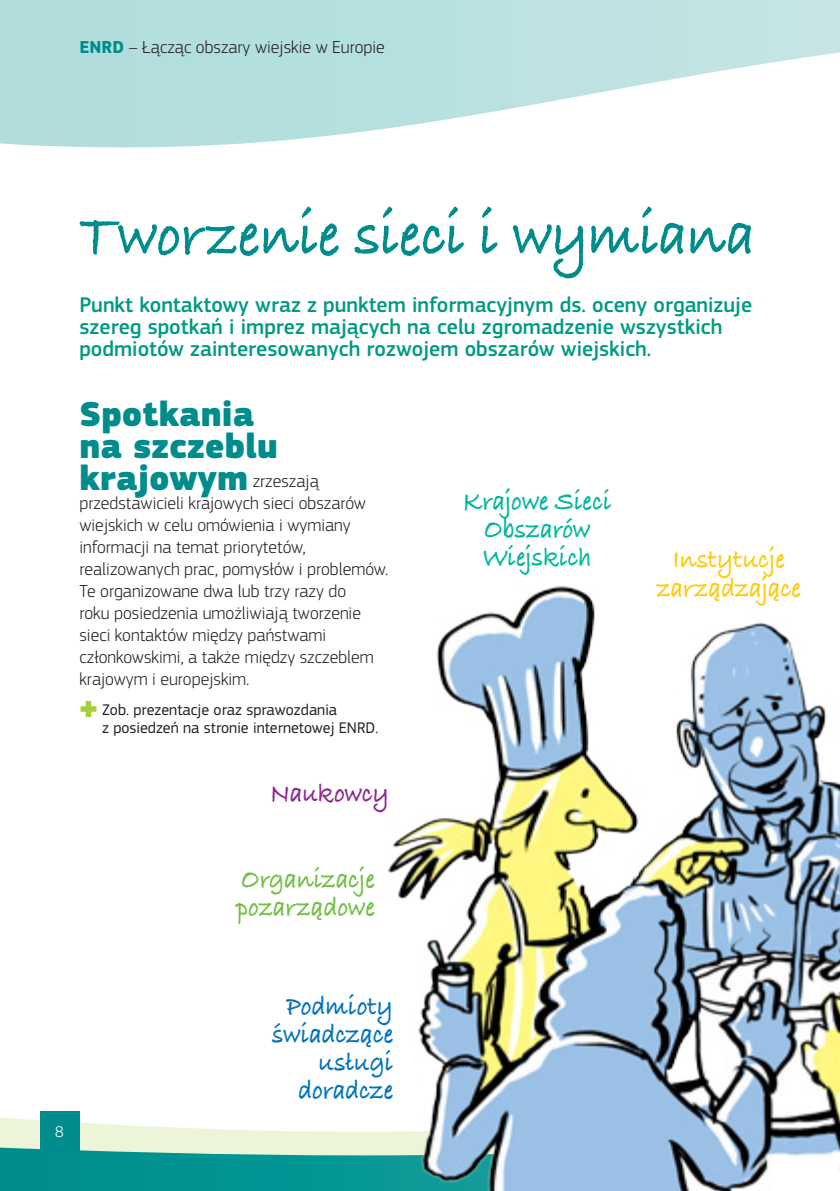
<style>
.page{position:relative;width:840px;height:1191px;background:#fff}
.page>*{position:absolute;margin:0;border:0;box-sizing:border-box;transform-origin:0 0}
._1_Titre{font:700 64px "Bradley Hand ITCTT";color:#008c8c;scale:.9 1}
._0_Body{font:900 36px/32px "EC Square Sans Pro";color:#008c8c}
.t1{font:700 28px/28px "Bradley Hand ITCTT";letter-spacing:-.005em;color:#0072bc;text-align:right;scale:.9 1}
.t2{font:700 28px/28px "Bradley Hand ITCTT";color:#00b59d;text-align:center;scale:.9 1}
.t3{font:700 28px/28px "Bradley Hand ITCTT";letter-spacing:-.005em;color:#feca0a;text-align:center;scale:.9 1}
.t4{font:700 28px/28px "Bradley Hand ITCTT";letter-spacing:-.01em;color:#71bf44;scale:.9 1}
.t5{font:700 28px "Bradley Hand ITCTT";letter-spacing:-.005em;color:#90268f;scale:.9 1}
._2_Titre_2{font:500 22px/22px "EC Square Sans Pro";color:#009a85}
._0_Body-2{font:300 18px/22px "EC Square Sans Pro";color:#231f20}
.t6{font:16px/18px "EC Square Sans Pro";color:#231f20}
.t7{font:300 16px "EC Square Sans Pro";color:#fff}
.s1{font-weight:700;color:#008c8c}
.s2{font-weight:900;font-size:36px;color:#008c8c}
.s3{font-weight:300;font-size:24px;color:#a6ce39}
</style>
<div class="page">
<svg style="left:0;top:0;width:839px;height:148px"></svg>
<svg style="left:0;top:1111px;width:374px;height:80px"></svg>
<img style="left:374px;top:586px;width:465px;height:605px">
<div style="left:40px;top:1111px;width:39px;height:40px;background:#008c8c"></div>
<p class="_0_Body-2" style="left:79px;top:36px;width:307px"><span class="s1">ENRD</span> – Łącząc obszary wiejskie w Europie</p>
<p class="_1_Titre" style="left:79px;top:186px;width:752px">Tworzenie sieci i wymiana</p>
<p class="_2_Titre_2" style="left:79px;top:294px;width:674px">Punkt kontaktowy wraz z punktem informacyjnym ds. oceny organizuje szereg spotkań i imprez mających na celu zgromadzenie wszystkich podmiotów zainteresowanych rozwojem obszarów wiejskich.</p>
<p class="_0_Body" style="left:79px;top:400px;width:200px">Spotkania na szczeblu</p>
<p class="_0_Body-2" style="left:79px;top:470px;width:310px"><span class="s2">krajowym</span> zrzeszają przedstawicieli krajowych sieci obszarów wiejskich w celu omówienia i wymiany informacji na temat priorytetów, realizowanych prac, pomysłów i problemów.<br>Te organizowane dwa lub trzy razy do<br>roku posiedzenia umożliwiają tworzenie sieci kontaktów między państwami członkowskimi, a także między szczeblem krajowym i europejskim.</p>
<p class="t6" style="left:102px;top:700px;width:277px;text-indent:-23px"><span class="s3">✚</span> Zob. prezentacje oraz sprawozdania<br>z posiedzeń na stronie internetowej ENRD.</p>
<p class="t5" style="left:270px;top:772px;width:133px">Naukowcy</p>
<p class="t4" style="left:236px;top:863px;width:155px">Organizacje pozarządowe</p>
<p class="t2" style="left:463px;top:486px;width:166px">Krajowe Sieci<br>Obszarów<br>Wiejskich</p>
<p class="t3" style="left:656px;top:544px;width:162px">Instytucje zarządzające</p>
<p class="t7" style="left:55px;top:1122px;width:10px">8</p>
<p class="t1" style="left:272px;top:991px;width:136px">Podmioty świadczące usługi doradcze</p>
</div>
